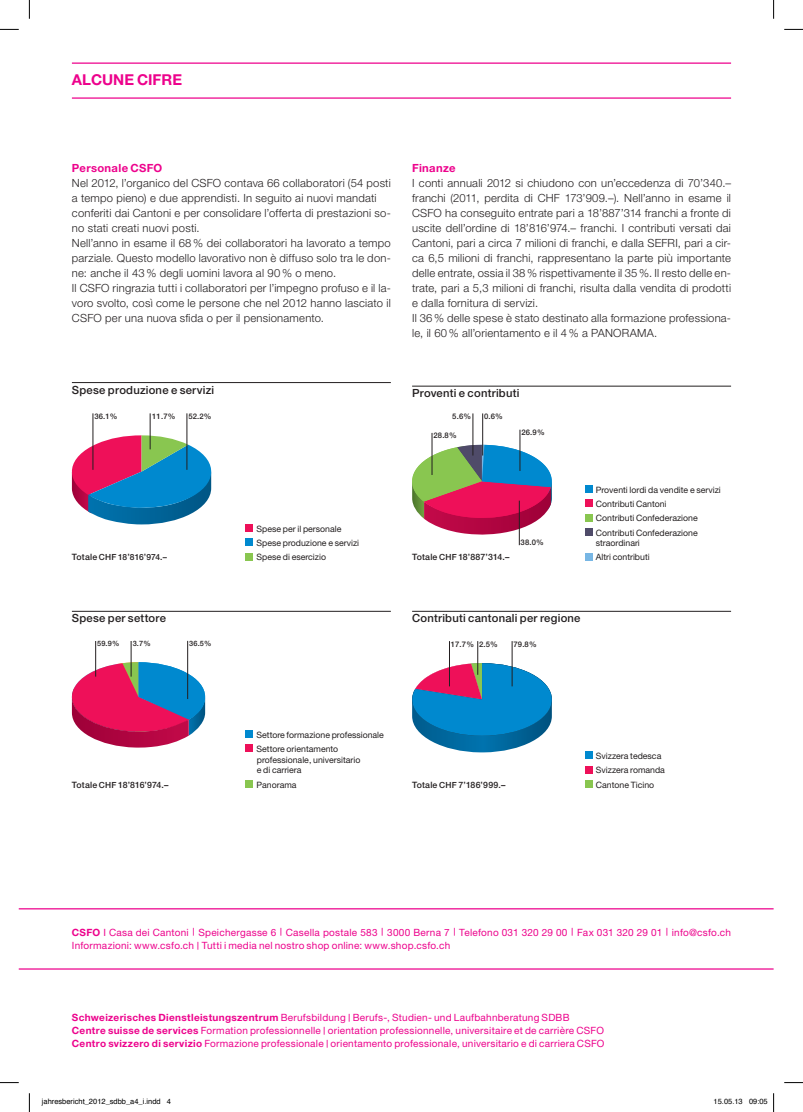
<style>
.page{position:relative;width:803px;height:1112px;background:#fff}
.page>*{position:absolute;margin:0;border:0;box-sizing:border-box;transform-origin:0 0}
.t1{font:700 15px "Helvetica Neue LT Pro";color:#ed028c}
.t2{font:300 11.25px/15px "Helvetica Neue LT Pro";letter-spacing:.02em;color:#231f20}
.t3{font:500 11.25px "Helvetica Neue LT Pro";letter-spacing:.02em;color:#231f20}
.t4{font:700 11.25px "Helvetica Neue LT Pro";letter-spacing:.03em;color:#ed028c}
.t5{font:10px/13.1px "Helvetica Neue LT Pro";letter-spacing:.025em;color:#ed028c}
.t6{font:8.75px/14.1px "Helvetica Neue LT Pro";color:#231f20}
.t7{font:500 8.75px "Helvetica Neue LT Pro";letter-spacing:.015em;color:#231f20}
.t8{font:500 8.5px "Helvetica Neue LT Pro";letter-spacing:.005em;color:#231f20}
.t9{font:500 7.75px "Helvetica Neue LT Pro";letter-spacing:.02em;color:#231f20}
.t10{font:500 7.62px "Helvetica Neue LT Pro";color:#231f20}
.t11{font:7.5px "Helvetica";color:#000}
.t12{font:500 7.38px "Helvetica Neue LT Pro";color:#231f20}
.s1{font-size:8.75px}
.s2{font-size:8.5px}
.s3{font-weight:700}
.s4{font-weight:500;font-size:7.75px}
</style>
<div class="page">
<hr style="left:19px;top:968px;width:754px;height:1px;background:#ed028c">
<hr style="left:19px;top:907px;width:754px;height:2px;background:#ed028c">
<hr style="left:72px;top:62px;width:659px;height:2px;background:#ed028c">
<hr style="left:72px;top:97px;width:659px;height:2px;background:#ed028c">
<hr style="left:131px;top:640px;width:1px;height:36px;background:#231f20">
<hr style="left:187px;top:640px;width:1px;height:58px;background:#231f20">
<svg style="left:72px;top:662px;width:133px;height:85px"></svg>
<hr style="left:95px;top:640px;width:1px;height:36px;background:#231f20">
<div style="left:246px;top:730px;width:7px;height:7px;background:#0089cf"></div>
<div style="left:246px;top:744px;width:7px;height:8px;background:#ee1059"></div>
<div style="left:246px;top:779px;width:7px;height:8px;background:#89c650"></div>
<hr style="left:412px;top:610px;width:319px;height:1px;background:#231f20">
<hr style="left:72px;top:610px;width:319px;height:1px;background:#231f20">
<svg style="left:412px;top:663px;width:140px;height:89px"></svg>
<hr style="left:477px;top:641px;width:1px;height:33px;background:#231f20">
<hr style="left:512px;top:641px;width:1px;height:45px;background:#231f20">
<hr style="left:449px;top:641px;width:1px;height:45px;background:#231f20">
<div style="left:585px;top:751px;width:7px;height:8px;background:#0089cf"></div>
<div style="left:585px;top:765px;width:7px;height:8px;background:#ee1059"></div>
<div style="left:585px;top:779px;width:7px;height:8px;background:#89c650"></div>
<hr style="left:412px;top:385px;width:319px;height:1px;background:#231f20">
<hr style="left:72px;top:382px;width:319px;height:1px;background:#231f20">
<svg style="left:412px;top:444px;width:140px;height:94px"></svg>
<hr style="left:520px;top:429px;width:1px;height:42px;background:#231f20">
<hr style="left:519px;top:500px;width:1px;height:45px;background:#231f20">
<hr style="left:432px;top:433px;width:1px;height:42px;background:#231f20">
<hr style="left:473px;top:413px;width:1px;height:42px;background:#231f20">
<hr style="left:482px;top:413px;width:1px;height:42px;background:#231f20">
<svg style="left:72px;top:435px;width:140px;height:89px"></svg>
<hr style="left:93px;top:413px;width:1px;height:56px;background:#231f20">
<hr style="left:187px;top:413px;width:1px;height:56px;background:#231f20">
<hr style="left:150px;top:413px;width:1px;height:36px;background:#231f20">
<div style="left:246px;top:524px;width:7px;height:8px;background:#ee1059"></div>
<div style="left:246px;top:538px;width:7px;height:8px;background:#0089cf"></div>
<div style="left:246px;top:552px;width:7px;height:8px;background:#89c650"></div>
<div style="left:585px;top:485px;width:7px;height:8px;background:#0089cf"></div>
<div style="left:585px;top:499px;width:7px;height:8px;background:#ee1059"></div>
<div style="left:585px;top:513px;width:7px;height:8px;background:#89c650"></div>
<div style="left:585px;top:527px;width:7px;height:8px;background:#4f4b69"></div>
<div style="left:585px;top:552px;width:7px;height:8px;background:#77b6e4"></div>
<svg style="left:0;top:29px;width:19px;height:1px"></svg>
<svg style="left:784px;top:29px;width:19px;height:1px"></svg>
<svg style="left:0;top:1082px;width:19px;height:1px"></svg>
<svg style="left:784px;top:1082px;width:19px;height:1px"></svg>
<svg style="left:29px;top:0;width:1px;height:19px"></svg>
<svg style="left:29px;top:1093px;width:1px;height:18px"></svg>
<svg style="left:773px;top:0;width:1px;height:19px"></svg>
<svg style="left:773px;top:1093px;width:1px;height:18px"></svg>
<h1 class="t1" style="left:72px;top:70px;width:22px">Alcune</h1>
<h1 class="t1" style="left:137px;top:70px;width:26px">cifre</h1>
<p class="t4" style="left:72px;top:161px;width:92px">Personale CSFO</p>
<p class="t2" style="left:72px;top:175px;width:320px">Nel 2012, l’organico del CSFO contava 66 collaboratori (54 posti a tempo pieno) e due apprendisti. In seguito ai nuovi mandati conferiti dai Cantoni e per consolidare l’offerta di prestazioni so&shy;no stati creati nuovi posti.<br>Nell’anno in esame il 68% dei collaboratori ha lavorato a tempo parziale. Questo modello lavorativo non è diffuso solo tra le don&shy;ne: anche il 43% degli uomini lavora al 90% o meno.<br>Il CSFO ringrazia tutti i collaboratori per l’impegno profuso e il la&shy;voro svolto, così come le persone che nel 2012 hanno lasciato il CSFO per una nuova sfida o per il pensionamento.</p>
<p class="t4" style="left:412px;top:161px;width:45px">Finanze</p>
<p class="t2" style="left:412px;top:175px;width:320px">I conti annuali 2012 si chiudono con un’eccedenza di 70’340.– franchi (2011, perdita di CHF 173’909.–). Nell’anno in esame il CSFO ha conseguito entrate pari a 18’887’314 franchi a fronte di uscite dell’ordine di 18’816’974.– franchi. I contributi versati dai Cantoni, pari a circa 7 milioni di franchi, e dalla SEFRI, pari a cir&shy;ca 6,5 milioni di franchi, rappresentano la parte più importante delle entrate, ossia il 38% rispettivamente il 35%. Il resto delle en&shy;trate, pari a 5,3 milioni di franchi, risulta dalla vendita di prodotti e dalla fornitura di servizi.<br>Il 36% delle spese è stato destinato alla formazione professiona&shy;le, il 60% all’orientamento e il 4% a PANORAMA.</p>
<p class="t3" style="left:72px;top:383px;width:144px">Spese produzione e servizi</p>
<p class="t3" style="left:412px;top:386px;width:109px">Proventi e contributi</p>
<p class="t9" style="left:433px;top:431px;width:25px">28.8%</p>
<p class="t10" style="left:94px;top:411px;width:25px">36.1%</p>
<p class="t10" style="left:152px;top:411px;width:25px">11.7%</p>
<p class="t10" style="left:188px;top:411px;width:25px">52.2%</p>
<p class="t9" style="left:452px;top:411px;width:20px">5.6%</p>
<p class="t9" style="left:484px;top:411px;width:20px">0.6%</p>
<p class="t9" style="left:521px;top:427px;width:25px">26.9%</p>
<p class="t8" style="left:72px;top:552px;width:97px"><span class="s1">Totale</span> CHF 18<span class="s1">’</span>816<span class="s1">’</span>974.–</p>
<p class="t6" style="left:257px;top:521px;width:104px">Spese per il personale<br>Spese produzione e servizi<br>Spese di esercizio</p>
<p class="t9" style="left:521px;top:537px;width:25px">38.0%</p>
<p class="t6" style="left:596px;top:482px;width:127px">Proventi lordi da vendite e servizi<br>Contributi Cantoni<br>Contributi Confederazione<br>Contributi Confederazione</p>
<p class="t6" style="left:596px;top:535px;width:46px">straordinari</p>
<p class="t7" style="left:412px;top:552px;width:99px">Totale <span class="s2">CHF</span> 18’887’314.–</p>
<p class="t6" style="left:596px;top:549px;width:55px">Altri contributi</p>
<p class="t3" style="left:72px;top:611px;width:96px">Spese per settore</p>
<p class="t3" style="left:412px;top:611px;width:170px">Contributi cantonali per regione</p>
<p class="t9" style="left:451px;top:639px;width:49px">17.7% 2.5%</p>
<p class="t9" style="left:513px;top:639px;width:25px">79.8%</p>
<p class="t12" style="left:97px;top:639px;width:24px">59.9%</p>
<p class="t12" style="left:133px;top:639px;width:20px">3.7%</p>
<p class="t12" style="left:189px;top:639px;width:24px">36.5%</p>
<p class="t7" style="left:72px;top:779px;width:98px">Totale <span class="s2">CHF</span> 18’816’974.–</p>
<p class="t6" style="left:257px;top:727px;width:129px">Settore formazione professionale<br>Settore orientamento</p>
<p class="t6" style="left:257px;top:754px;width:105px;line-height:10.6px">professionale, universitario e di carriera</p>
<p class="t6" style="left:257px;top:777px;width:42px">Panorama</p>
<p class="t7" style="left:412px;top:779px;width:95px">Totale <span class="s2">CHF</span> 7’186’999.–</p>
<p class="t6" style="left:596px;top:748px;width:71px">Svizzera tedesca<br>Svizzera romanda<br>Cantone Ticino</p>
<p class="t5" style="left:72px;top:924px;width:661px;line-height:13.8px"><span class="s3">CSFO</span> I Casa dei Cantoni <span class="s4">|</span> Speichergasse 6 <span class="s4">|</span> Casella postale 583 <span class="s4">|</span> 3000 Berna 7 <span class="s4">|</span> Telefono 031 320 29 00 <span class="s4">|</span> Fax 031 320 29 01 <span class="s4">|</span> info@csfo.ch<br>Informazioni: www.csfo.ch <span class="s4">|</span> Tutti i media nel nostro shop online: www.shop.csfo.ch</p>
<p class="t5" style="left:72px;top:1010px;width:534px"><span class="s3">Schweizerisches Dienstleistungszentrum</span> Berufsbildung <span class="s4">|</span> Berufs-, Studien- und Laufbahnberatung SDBB<br><span class="s3">Centre suisse de services</span> Formation professionnelle <span class="s4">|</span> orientation professionnelle, universitaire et de carrière CSFO<br><span class="s3">Centro svizzero di servizio</span> Formazione professionale <span class="s4">|</span> orientamento professionale, universitario e di carriera CSFO</p>
<p class="t11" style="left:42px;top:1095px;width:131px">jahresbericht_2012_sdbb_a4_i.indd 4</p>
<p class="t11" style="left:713px;top:1095px;width:56px">15.05.13 09:05</p>
</div>
